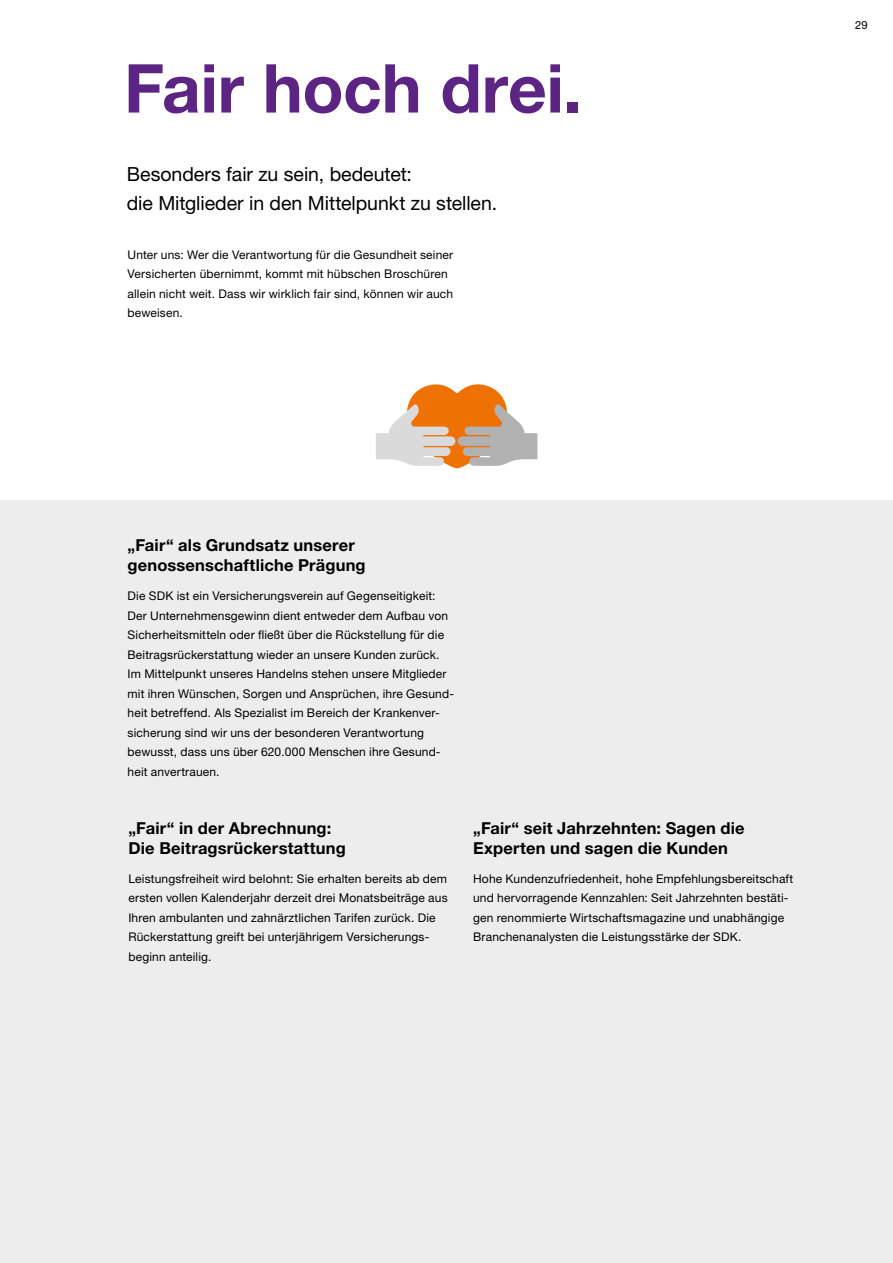
<style>
.page{position:relative;width:893px;height:1263px;background:#fff}
.page>*{position:absolute;margin:0;border:0;box-sizing:border-box;transform-origin:0 0}
.t1{font:700 67.5px "Helvetica Neue LT Std";letter-spacing:-.005em;color:#5c2483}
.t2{font:19.5px/29.2px "Helvetica Neue LT Std";letter-spacing:-.005em;color:#000}
.t3{font:700 16.5px/19.5px "Helvetica Neue LT Std";letter-spacing:.01em;color:#000}
.t4{font:12px/19.5px "Helvetica Neue LT Std";letter-spacing:.015em;color:#000}
.t5{font:11.25px "Helvetica Neue LT Std";color:#000}
</style>
<div class="page">
<div style="left:0;top:501px;width:893px;height:762px;background:#ededed"></div>
<svg style="left:376px;top:384px;width:161px;height:85px"></svg>
<h1 class="t1" style="left:124px;top:47px;width:460px">Fair hoch drei.</h1>
<h2 class="t2" style="left:127px;top:159px;width:372px">Besonders fair zu sein, bedeutet:<br>die Mitglieder in den Mittelpunkt zu stellen.</h2>
<p class="t4" style="left:128px;top:245px;width:327px">Unter uns: Wer die Verantwortung für die Gesundheit seiner Versicherten übernimmt, kommt mit hübschen Broschüren allein nicht weit. Dass wir wirklich fair sind, können wir auch beweisen.</p>
<p class="t5" style="left:855px;top:19px;width:14px">29</p>
<h3 class="t3" style="left:128px;top:535px;width:240px">„Fair“ als Grundsatz unserer genossenschaftliche Prägung</h3>
<p class="t4" style="left:128px;top:586px;width:328px">Die SDK ist ein Versicherungsverein auf Gegenseitigkeit:<br>Der Unternehmensgewinn dient entweder dem Aufbau von Sicherheitsmitteln oder fließt über die Rückstellung für die Beitragsrückerstattung wieder an unsere Kunden zurück.<br>Im Mittelpunkt unseres Handelns stehen unsere Mitglieder mit ihren Wünschen, Sorgen und Ansprüchen, ihre Gesund&shy;heit betreffend. Als Spezialist im Bereich der Krankenver&shy;sicherung sind wir uns der besonderen Verantwortung bewusst, dass uns über 620.000 Menschen ihre Gesund&shy;heit anvertrauen.</p>
<h3 class="t3" style="left:128px;top:818px;width:219px">„Fair“ in der Abrechnung:<br>Die Beitragsrückerstattung</h3>
<p class="t4" style="left:128px;top:869px;width:321px">Leistungsfreiheit wird belohnt: Sie erhalten bereits ab dem ersten vollen Kalenderjahr derzeit drei Monatsbeiträge aus Ihren ambulanten und zahnärztlichen Tarifen zurück. Die Rückerstattung greift bei unterjährigem Versicherungs&shy;beginn anteilig.</p>
<h3 class="t3" style="left:473px;top:818px;width:273px">„Fair“ seit Jahrzehnten: Sagen die<br>Experten und sagen die Kunden</h3>
<p class="t4" style="left:473px;top:869px;width:322px">Hohe Kundenzufriedenheit, hohe Empfehlungsbereitschaft und hervorragende Kennzahlen: Seit Jahrzehnten bestäti&shy;gen renommierte Wirtschaftsmagazine und unabhängige Branchenanalysten die Leistungsstärke der SDK.</p>
</div>
